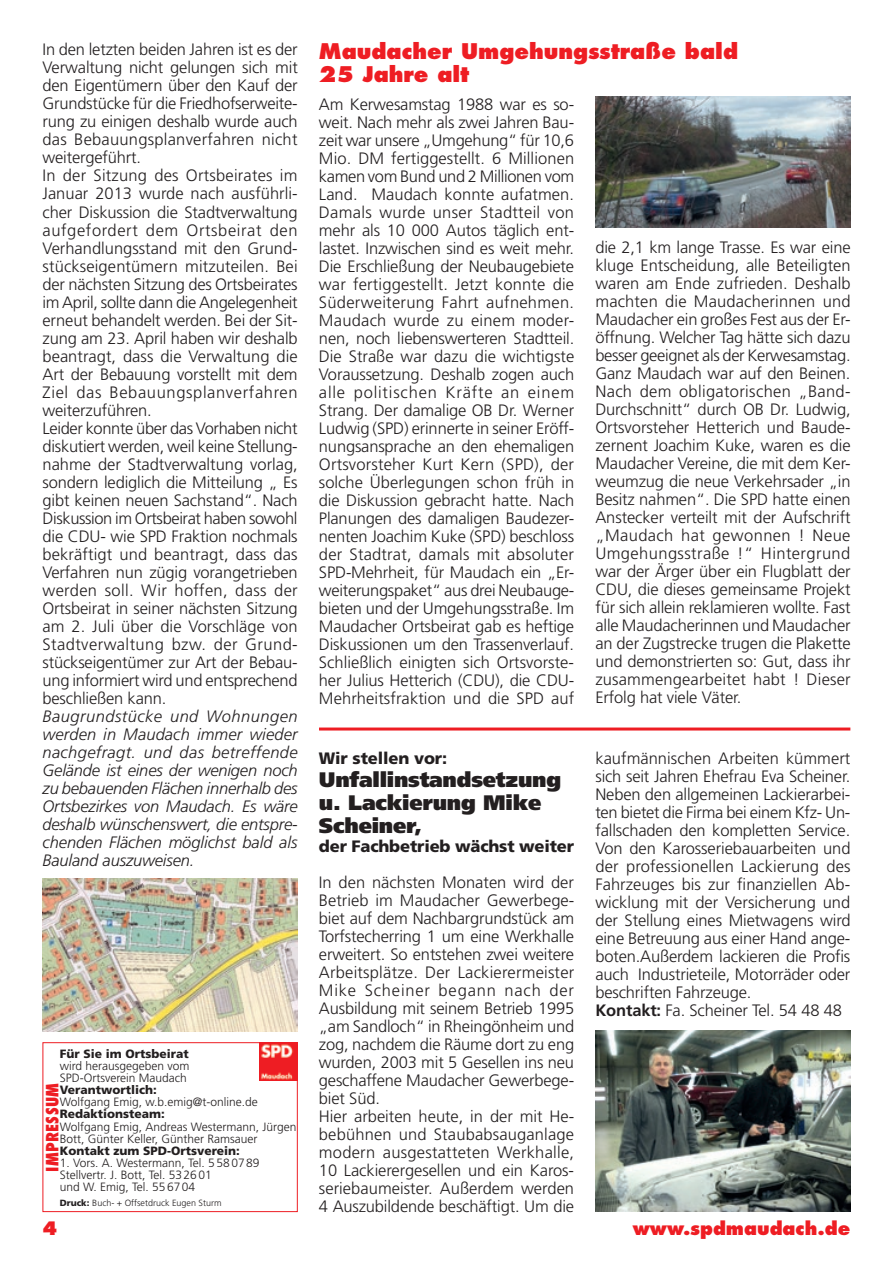
<style>
.page{position:relative;width:893px;height:1263px;background:#fff}
.page>*{position:absolute;margin:0;border:0;box-sizing:border-box;transform-origin:0 0}
.t1{font:900 21px/23.1px "Frutiger";letter-spacing:-.01em;color:#231f20}
.t2{font:800 21px/23.1px "Futura";color:#ee1d23}
.t3{font:800 18px "Futura";color:#ee1d23}
.t4{font:300 16.5px/18px "Frutiger";letter-spacing:-.01em;color:#231f20}
.t5{font:italic 300 16.5px/18px "Frutiger";letter-spacing:-.005em;color:#231f20;text-align:justify}
.t6{font:900 16.5px "Frutiger";letter-spacing:-.01em;color:#231f20}
.t7{font:800 condensed 16.5px "Futura";letter-spacing:.02em;color:#ee1d23}
.t8{font:300 12px/12px "Frutiger";color:#231f20}
.t9{font:900 12px "Frutiger";color:#231f20}
.t10{font:300 9px "Frutiger";color:#231f20}
.s1{font-weight:900}
.s2{font-weight:700}
</style>
<div class="page">
<img style="left:260px;top:1044px;width:36px;height:36px">
<div style="left:43px;top:1042px;width:255px;height:170px;border:1px solid #ee1d23"></div>
<img style="left:595px;top:97px;width:255px;height:130px">
<img style="left:595px;top:1030px;width:255px;height:182px">
<hr style="left:319px;top:727px;width:531px;height:3px;background:#ee1d23">
<img style="left:43px;top:879px;width:255px;height:153px">
<p class="t4" style="left:43px;top:41px;width:257px">In den letzten beiden Jahren ist es der Verwaltung nicht gelungen sich mit den Eigentümern über den Kauf der Grundstücke für die Friedhofserweite&shy;rung zu einigen deshalb wurde auch das Bebauungsplanverfahren nicht weitergeführt.<br>In der Sitzung des Ortsbeirates im Januar 2013 wurde nach ausführli&shy;cher Diskussion die Stadtverwaltung aufgefordert dem Ortsbeirat den Verhandlungsstand mit den Grund&shy;stückseigentümern mitzuteilen. Bei der nächsten Sitzung des Ortsbeirates im April, sollte dann die Angelegenheit erneut behandelt werden. Bei der Sit&shy;zung am 23. April haben wir deshalb beantragt, dass die Verwaltung die Art der Bebauung vorstellt mit dem Ziel das Bebauungsplanverfahren weiterzuführen.<br>Leider konnte über das Vorhaben nicht diskutiert werden, weil keine Stellung&shy;nahme der Stadtverwaltung vorlag, sondern lediglich die Mitteilung „ Es gibt keinen neuen Sachstand“. Nach Diskussion im Ortsbeirat haben sowohl die CDU- wie SPD Fraktion nochmals bekräftigt und beantragt, dass das Verfahren nun zügig vorangetrieben werden soll. Wir hoffen, dass der Ortsbeirat in seiner nächsten Sitzung am 2. Juli über die Vorschläge von Stadtverwaltung bzw. der Grund&shy;stückseigentümer zur Art der Bebau&shy;ung informiert wird und entsprechend beschließen kann.</p>
<p class="t5" style="left:43px;top:707px;width:257px">Baugrundstücke und Wohnungen werden in Maudach immer wieder nachgefragt. und das betreffende Gelände ist eines der wenigen noch zu bebauenden Flächen innerhalb des Ortsbezirkes von Maudach. Es wäre deshalb wünschenswert, die entspre&shy;chenden Flächen möglichst bald als Bauland auszuweisen.</p>
<p class="t9" style="left:60px;top:1047px;width:131px">Für Sie im Ortsbeirat</p>
<p class="t8" style="left:60px;top:1060px;width:131px">wird herausgegeben vom<br>SPD-Ortsverein Maudach</p>
<p class="t9" style="left:60px;top:1083px;width:99px">Verantwortlich:</p>
<p class="t8" style="left:60px;top:1096px;width:200px">Wolfgang Emig, w.b.emig@t-online.de</p>
<p class="t9" style="left:60px;top:1107px;width:107px">Redaktionsteam:</p>
<p class="t8" style="left:60px;top:1120px;width:238px">Wolfgang Emig, Andreas Westermann, Jürgen<br>Bott, Günter Keller, Günther Ramsauer</p>
<p class="t9" style="left:60px;top:1143px;width:182px">Kontakt zum SPD-Ortsverein:</p>
<p class="t8" style="left:60px;top:1156px;width:201px">1. Vors. A. Westermann, Tel. 5580789<br>Stellvertr. J. Bott, Tel. 532601<br>und W. Emig, Tel. 556704</p>
<p class="t10" style="left:60px;top:1197px;width:163px"><span class="s1">Druck:</span> Buch- + Offsetdruck Eugen Sturm</p>
<p class="t7" style="left:42px;top:1172px;width:90px;rotate:-90deg">IMPRESSUM</p>
<p class="t2" style="left:319px;top:40px;width:421px">Maudacher Umgehungsstraße bald<br>25 Jahre alt</p>
<p class="t4" style="left:319px;top:95px;width:257px;text-align:justify">Am Kerwesamstag 1988 war es so&shy;weit. Nach mehr als zwei Jahren Bau&shy;zeit war unsere „Umgehung“ für 10,6<br>Mio. DM fertiggestellt. 6 Millionen kamen vom Bund und 2 Millionen vom Land. Maudach konnte aufatmen.<br>Damals wurde unser Stadtteil von mehr als 10 000 Autos täglich ent&shy;lastet. Inzwischen sind es weit mehr.<br>Die Erschließung der Neubaugebiete war fertiggestellt. Jetzt konnte die Süderweiterung Fahrt aufnehmen.<br>Maudach wurde zu einem moder&shy;nen, noch liebenswerteren Stadtteil.<br>Die Straße war dazu die wichtigste Voraussetzung. Deshalb zogen auch alle politischen Kräfte an einem Strang. Der damalige OB Dr. Werner Ludwig (SPD) erinnerte in seiner Eröff&shy;nungsansprache an den ehemaligen Ortsvorsteher Kurt Kern (SPD), der solche Überlegungen schon früh in die Diskussion gebracht hatte. Nach Planungen des damaligen Baudezer&shy;nenten Joachim Kuke (SPD) beschloss der Stadtrat, damals mit absoluter SPD-Mehrheit, für Maudach ein „Er&shy;weiterungspaket“ aus drei Neubauge&shy;bieten und der Umgehungsstraße. Im Maudacher Ortsbeirat gab es heftige Diskussionen um den Trassenverlauf.<br>Schließlich einigten sich Ortsvorste&shy;her Julius Hetterich (CDU), die CDU-Mehrheitsfraktion und die SPD auf</p>
<p class="t6" style="left:319px;top:748px;width:130px">Wir stellen vor:</p>
<p class="t1" style="left:319px;top:768px;width:244px">Unfallinstandsetzung u. Lackierung Mike<br>Scheiner,</p>
<p class="t6" style="left:319px;top:836px;width:257px">der Fachbetrieb wächst weiter</p>
<p class="t4" style="left:319px;top:873px;width:257px">In den nächsten Monaten wird der Betrieb im Maudacher Gewerbege&shy;biet auf dem Nachbargrundstück am Torfstecherring 1 um eine Werkhalle erweitert. So entstehen zwei weitere Arbeitsplätze. Der Lackierermeister Mike Scheiner begann nach der Ausbildung mit seinem Betrieb 1995 „am Sandloch“ in Rheingönheim und zog, nachdem die Räume dort zu eng wurden, 2003 mit 5 Gesellen ins neu geschaffene Maudacher Gewerbege&shy;biet Süd.<br>Hier arbeiten heute, in der mit He&shy;bebühnen und Staubabsauganlage modern ausgestatteten Werkhalle, 10 Lackierergesellen und ein Karos&shy;seriebaumeister. Außerdem werden 4 Auszubildende beschäftigt. Um die</p>
<p class="t4" style="left:595px;top:238px;width:257px;text-align:justify">die 2,1 km lange Trasse. Es war eine kluge Entscheidung, alle Beteiligten waren am Ende zufrieden. Deshalb machten die Maudacherinnen und Maudacher ein großes Fest aus der Er&shy;öffnung. Welcher Tag hätte sich dazu besser geeignet als der Kerwesamstag.<br>Ganz Maudach war auf den Beinen.<br>Nach dem obligatorischen „Band-Durchschnitt“ durch OB Dr. Ludwig, Ortsvorsteher Hetterich und Baude&shy;zernent Joachim Kuke, waren es die Maudacher Vereine, die mit dem Ker&shy;weumzug die neue Verkehrsader „in Besitz nahmen“. Die SPD hatte einen Anstecker verteilt mit der Aufschrift „Maudach hat gewonnen ! Neue Umgehungsstraße !“ Hintergrund war der Ärger über ein Flugblatt der CDU, die dieses gemeinsame Projekt für sich allein reklamieren wollte. Fast alle Maudacherinnen und Maudacher an der Zugstrecke trugen die Plakette und demonstrierten so: Gut, dass ihr zusammengearbeitet habt ! Dieser Erfolg hat viele Väter.</p>
<p class="t4" style="left:595px;top:749px;width:257px">kaufmännischen Arbeiten kümmert sich seit Jahren Ehefrau Eva Scheiner.<br>Neben den allgemeinen Lackierarbei&shy;ten bietet die Firma bei einem Kfz- Un&shy;fallschaden den kompletten Service.<br>Von den Karosseriebauarbeiten und der professionellen Lackierung des Fahrzeuges bis zur finanziellen Ab&shy;wicklung mit der Versicherung und der Stellung eines Mietwagens wird eine Betreuung aus einer Hand ange&shy;boten.Außerdem lackieren die Profis auch Industrieteile, Motorräder oder beschriften Fahrzeuge.<br><span class="s2">Kontakt:</span> Fa. Scheiner Tel. 54 48 48</p>
<p class="t3" style="left:43px;top:1216px;width:16px">4</p>
<p class="t3" style="left:633px;top:1216px;width:219px">www.spdmaudach.de</p>
</div>
